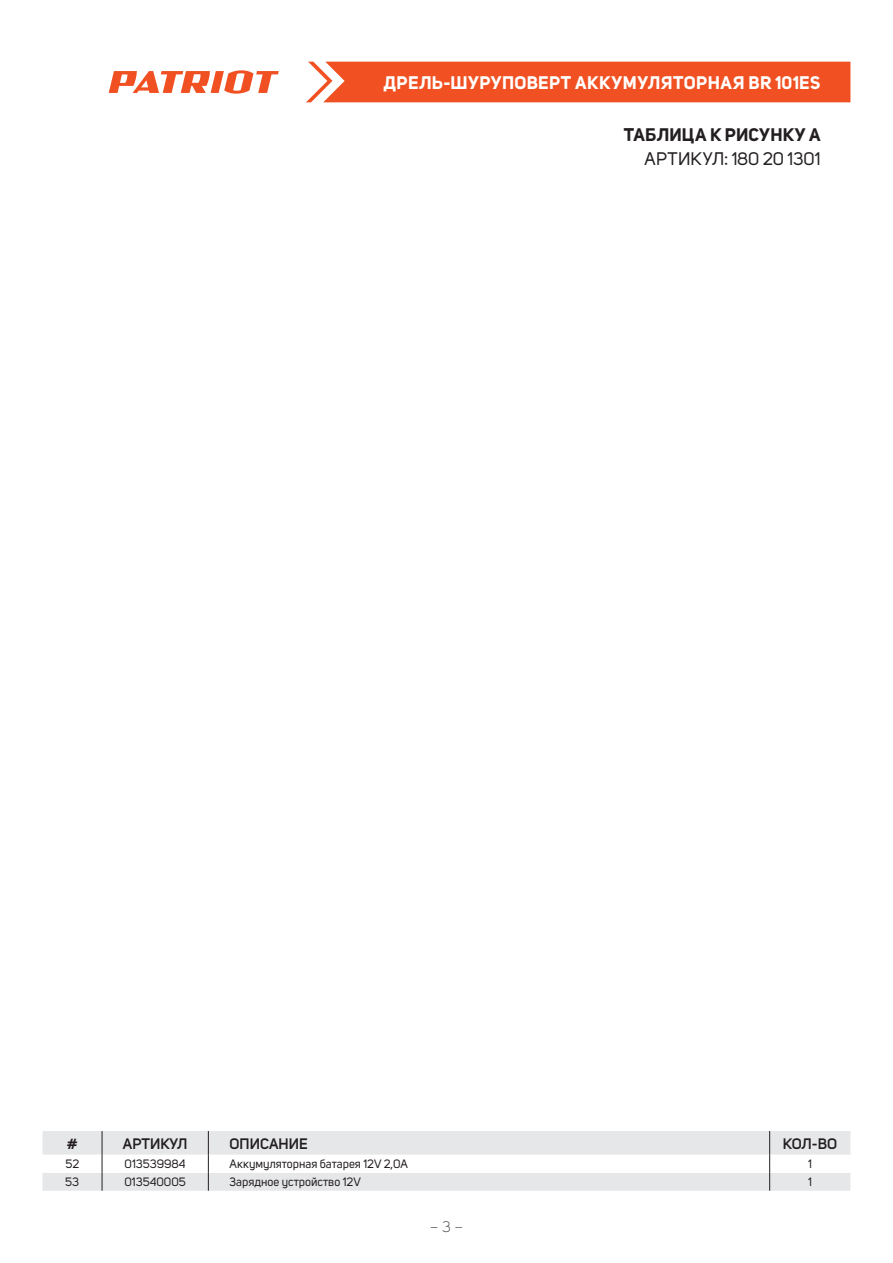
<style>
.page{position:relative;width:893px;height:1263px;background:#fff}
.page>*{position:absolute;margin:0;border:0;box-sizing:border-box;transform-origin:0 0}
.t1{font:700 18px "Uni Sans";letter-spacing:.025em;color:#fff}
.t2{font:18px "Uni Sans";letter-spacing:-.005em;color:#231f20}
.t3{font:700 18px "Uni Sans";letter-spacing:.02em;color:#231f20}
.t4{font:600 15px "Uni Sans";color:#231f20}
.t5{font:300 15px "Uni Sans";color:#231f20}
.t6{font:12px "Uni Sans";color:#231f20}
</style>
<div class="page">
<div style="left:306px;top:62px;width:544px;height:40px;background:#f15122"></div>
<svg style="left:109px;top:70px;width:170px;height:24px"></svg>
<svg style="left:43px;top:1131px;width:807px;height:60px"></svg>
<h1 class="t1" style="left:383px;top:72px;width:439px">ДРЕЛЬ-ШУРУПОВЕРТ АККУМУЛЯТОРНАЯ BR 101ES</h1>
<h1 class="t3" style="left:624px;top:123px;width:198px">ТАБЛИЦА К РИСУНКУ A</h1>
<h1 class="t2" style="left:644px;top:148px;width:178px">АРТИКУЛ: 180 20 1301</h1>
<p class="t4" style="left:67px;top:1135px;width:12px">#</p>
<p class="t4" style="left:123px;top:1135px;width:66px">АРТИКУЛ</p>
<p class="t4" style="left:230px;top:1135px;width:80px">ОПИСАНИЕ</p>
<p class="t4" style="left:783px;top:1135px;width:56px">КОЛ-ВО</p>
<p class="t6" style="left:65px;top:1157px;width:15px">52</p>
<p class="t6" style="left:125px;top:1157px;width:63px">013539984</p>
<p class="t6" style="left:230px;top:1157px;width:180px">Аккумуляторная батарея 12V 2,0A</p>
<p class="t6" style="left:808px;top:1157px;width:5px">1</p>
<p class="t6" style="left:65px;top:1175px;width:15px">53</p>
<p class="t6" style="left:125px;top:1175px;width:63px">013540005</p>
<p class="t6" style="left:230px;top:1175px;width:133px">Зарядное устройство 12V</p>
<p class="t6" style="left:808px;top:1175px;width:5px">1</p>
<p class="t5" style="left:430px;top:1218px;width:35px">– 3 –</p>
</div>
